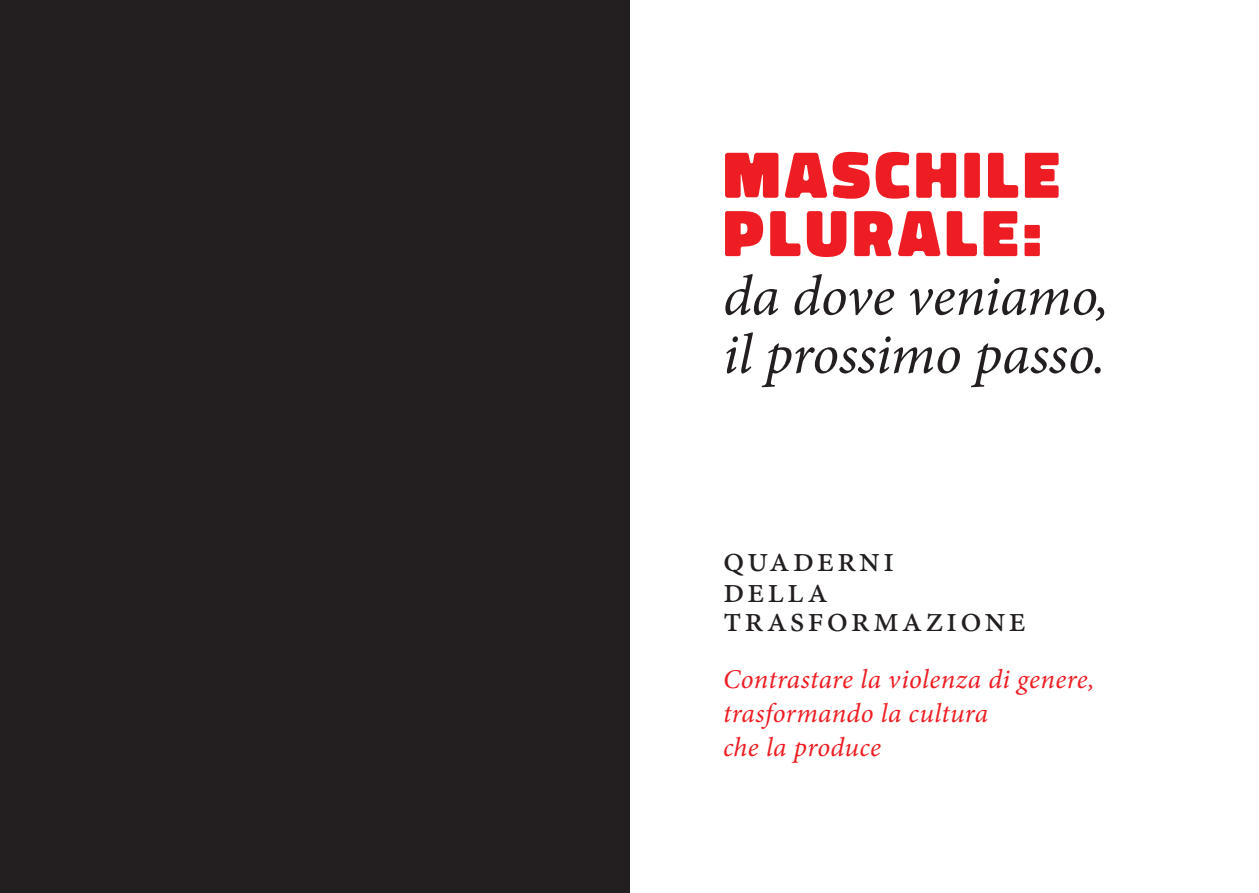
<style>
.page{position:relative;width:1259px;height:893px;background:#fff}
.page>*{position:absolute;margin:0;border:0;box-sizing:border-box;transform-origin:0 0}
.Featured_Text_37pt_White{font:900 67.2px "Don Jose";letter-spacing:.06em;color:#ee1d23}
.Featured_Text_37pt_White-2{font:italic 56.85px "Minion Pro";letter-spacing:-.005em;color:#231f20}
.Front_Cover__Author_Name{font:36.45px "Minion Pro";letter-spacing:.08em;color:#231f20}
.Front_Cover__Author_Name-2{font:italic 27.15px "Minion Pro";letter-spacing:.015em;color:#ee1d23}
</style>
<div class="page">
<div style="left:0;top:0;width:629px;height:893px;background:#231f20"></div>
<p class="Featured_Text_37pt_White" style="left:723px;top:138px;width:338px">MASCHILE</p>
<p class="Featured_Text_37pt_White" style="left:723px;top:197px;width:320px">PLURALE:</p>
<p class="Featured_Text_37pt_White-2" style="left:723px;top:257px;width:387px">da dove veniamo,</p>
<p class="Featured_Text_37pt_White-2" style="left:723px;top:316px;width:384px">il prossimo passo.</p>
<p class="Front_Cover__Author_Name" style="left:723px;top:535px;width:173px">quaderni</p>
<p class="Front_Cover__Author_Name" style="left:723px;top:566px;width:106px">della</p>
<p class="Front_Cover__Author_Name" style="left:723px;top:595px;width:304px">trasformazione</p>
<p class="Front_Cover__Author_Name-2" style="left:723px;top:660px;width:373px">Contrastare la violenza di genere,</p>
<p class="Front_Cover__Author_Name-2" style="left:723px;top:694px;width:266px">trasformando la cultura</p>
<p class="Front_Cover__Author_Name-2" style="left:723px;top:728px;width:160px">che la produce</p>
</div>
